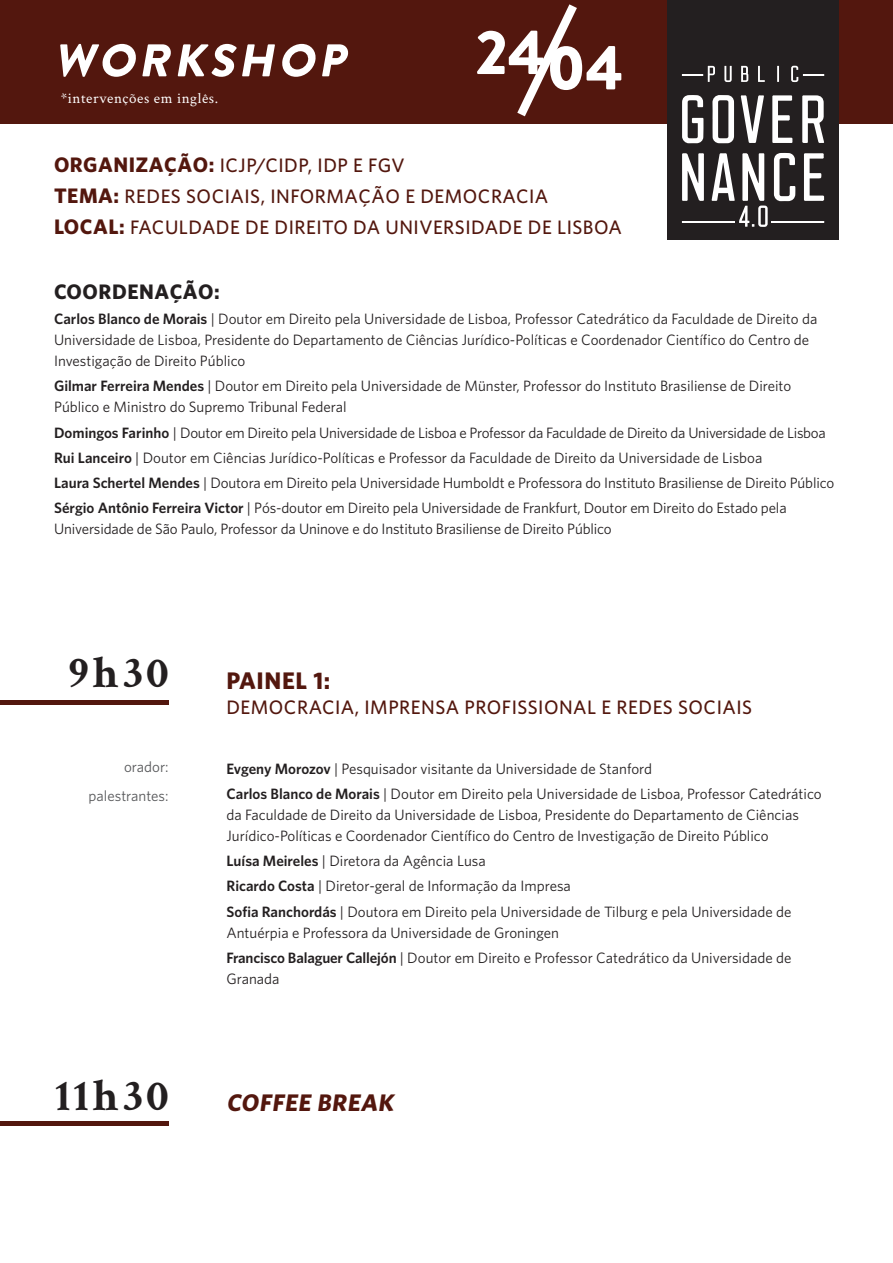
<style>
.page{position:relative;width:893px;height:1263px;background:#fff}
.page>*{position:absolute;margin:0;border:0;box-sizing:border-box;transform-origin:0 0}
.t1{font:900 62.7px "Brandon Grotesque";color:#fff}
.t2{font:700 45px "Crimson Text";letter-spacing:.075em;color:#231f20}
.t3{font:700 24px "Whitney";letter-spacing:.025em;color:#53170e}
.t4{font:700 21px "Whitney";letter-spacing:.025em;color:#231f20}
.t5{font:500 19.5px "Whitney";letter-spacing:.025em;color:#53170e}
.t6{font:15px/21px "Whitney";color:#231f20}
.t7{font:15px "Whitney";letter-spacing:-.02em;color:#231f20}
.t8{font:15px "Crimson Text";letter-spacing:.04em;color:#fff}
.t9{font:15px "Whitney";color:#57585a}
.s1{font-weight:700;font-size:21px}
.s2{font-weight:600}
</style>
<div class="page">
<div style="left:0;top:0;width:893px;height:123px;background:#53170e"></div>
<svg style="left:60px;top:44px;width:111px;height:33px"></svg>
<svg style="left:178px;top:44px;width:171px;height:33px"></svg>
<div style="left:0;top:700px;width:169px;height:5px;background:#53170e"></div>
<hr style="left:0;top:1121px;width:169px;height:4px;background:#53170e">
<div style="left:667px;top:0;width:172px;height:240px;background:#231f20"></div>
<svg style="left:741px;top:66px;width:7px;height:16px"></svg>
<svg style="left:724px;top:66px;width:8px;height:16px"></svg>
<svg style="left:758px;top:66px;width:7px;height:16px"></svg>
<svg style="left:777px;top:66px;width:2px;height:16px"></svg>
<svg style="left:682px;top:153px;width:22px;height:48px"></svg>
<svg style="left:774px;top:153px;width:21px;height:48px"></svg>
<svg style="left:804px;top:153px;width:21px;height:48px"></svg>
<svg style="left:802px;top:95px;width:22px;height:48px"></svg>
<svg style="left:712px;top:95px;width:22px;height:48px"></svg>
<svg style="left:682px;top:95px;width:21px;height:48px"></svg>
<svg style="left:741px;top:95px;width:23px;height:48px"></svg>
<svg style="left:772px;top:95px;width:20px;height:48px"></svg>
<svg style="left:682px;top:66px;width:33px;height:16px"></svg>
<svg style="left:791px;top:66px;width:33px;height:16px"></svg>
<hr style="left:682px;top:221px;width:53px;height:2px;background:#fff">
<hr style="left:771px;top:221px;width:53px;height:2px;background:#fff">
<svg style="left:711px;top:153px;width:57px;height:74px"></svg>
<svg style="left:510px;top:4px;width:74px;height:120px"></svg>
<p class="t8" style="left:61px;top:88px;width:159px">*intervenções em inglês.</p>
<p class="t5" style="left:54px;top:154px;width:352px"><span class="s1">ORGANIZAÇÃO:</span> ICJP/CIDP, IDP E FGV</p>
<p class="t1" style="left:476px;top:8px;width:71px">24</p>
<p class="t1" style="left:546px;top:23px;width:78px">04</p>
<p class="t5" style="left:54px;top:185px;width:496px"><span class="s1">TEMA:</span> REDES SOCIAIS, INFORMAÇÃO E DEMOCRACIA</p>
<p class="t5" style="left:54px;top:215px;width:569px"><span class="s1">LOCAL:</span> FACULDADE DE DIREITO DA UNIVERSIDADE DE LISBOA</p>
<p class="t4" style="left:54px;top:279px;width:167px">COORDENAÇÃO:</p>
<p class="t6" style="left:54px;top:308px;width:765px"><span class="s2">Carlos Blanco de Morais</span> | Doutor em Direito pela Universidade de Lisboa, Professor Catedrático da Faculdade de Direito da<br>Universidade de Lisboa, Presidente do Departamento de Ciências Jurídico-Políticas e Coordenador Científico do Centro de<br>Investigação de Direito Público</p>
<p class="t6" style="left:54px;top:375px;width:739px"><span class="s2">Gilmar Ferreira Mendes</span> | Doutor em Direito pela Universidade de Münster, Professor do Instituto Brasiliense de Direito<br>Público e Ministro do Supremo Tribunal Federal</p>
<p class="t7" style="left:54px;top:423px;width:773px"><span class="s2">Domingos Farinho</span> | Doutor em Direito pela Universidade de Lisboa e Professor da Faculdade de Direito da Universidade de Lisboa</p>
<p class="t6" style="left:54px;top:447px;width:710px"><span class="s2">Rui Lanceiro</span> | Doutor em Ciências Jurídico-Políticas e Professor da Faculdade de Direito da Universidade de Lisboa</p>
<p class="t6" style="left:54px;top:472px;width:782px"><span class="s2">Laura Schertel Mendes</span> | Doutora em Direito pela Universidade Humboldt e Professora do Instituto Brasiliense de Direito Público</p>
<p class="t6" style="left:54px;top:497px;width:734px"><span class="s2">Sérgio Antônio Ferreira Victor</span> | Pós-doutor em Direito pela Universidade de Frankfurt, Doutor em Direito do Estado pela<br>Universidade de São Paulo, Professor da Uninove e do Instituto Brasiliense de Direito Público</p>
<p class="t2" style="left:69px;top:645px;width:101px">9h30</p>
<p class="t9" style="left:124px;top:758px;width:46px">orador:</p>
<p class="t9" style="left:89px;top:787px;width:81px">palestrantes:</p>
<p class="t2" style="left:55px;top:1068px;width:115px">11h30</p>
<p class="t3" style="left:226px;top:666px;width:105px">PAINEL 1:</p>
<p class="t5" style="left:226px;top:696px;width:527px">DEMOCRACIA, IMPRENSA PROFISSIONAL E REDES SOCIAIS</p>
<p class="t6" style="left:226px;top:757px;width:427px"><span class="s2">Evgeny Morozov</span> | Pesquisador visitante da Universidade de Stanford</p>
<p class="t6" style="left:226px;top:783px;width:597px"><span class="s2">Carlos Blanco de Morais</span> | Doutor em Direito pela Universidade de Lisboa, Professor Catedrático da Faculdade de Direito da Universidade de Lisboa, Presidente do Departamento de Ciências<br>Jurídico-Políticas e Coordenador Científico do Centro de Investigação de Direito Público</p>
<p class="t6" style="left:226px;top:850px;width:261px"><span class="s2">Luísa Meireles</span> | Diretora da Agência Lusa</p>
<p class="t6" style="left:226px;top:875px;width:346px"><span class="s2">Ricardo Costa</span> | Diretor-geral de Informação da Impresa</p>
<p class="t6" style="left:226px;top:900px;width:567px"><span class="s2">Sofia Ranchordás</span> | Doutora em Direito pela Universidade de Tilburg e pela Universidade de<br>Antuérpia e Professora da Universidade de Groningen</p>
<p class="t6" style="left:226px;top:947px;width:566px"><span class="s2">Francisco Balaguer Callejón</span> | Doutor em Direito e Professor Catedrático da Universidade de<br>Granada</p>
<p class="t3" style="left:226px;top:1088px;width:172px">COFFEE BREAK</p>
</div>
